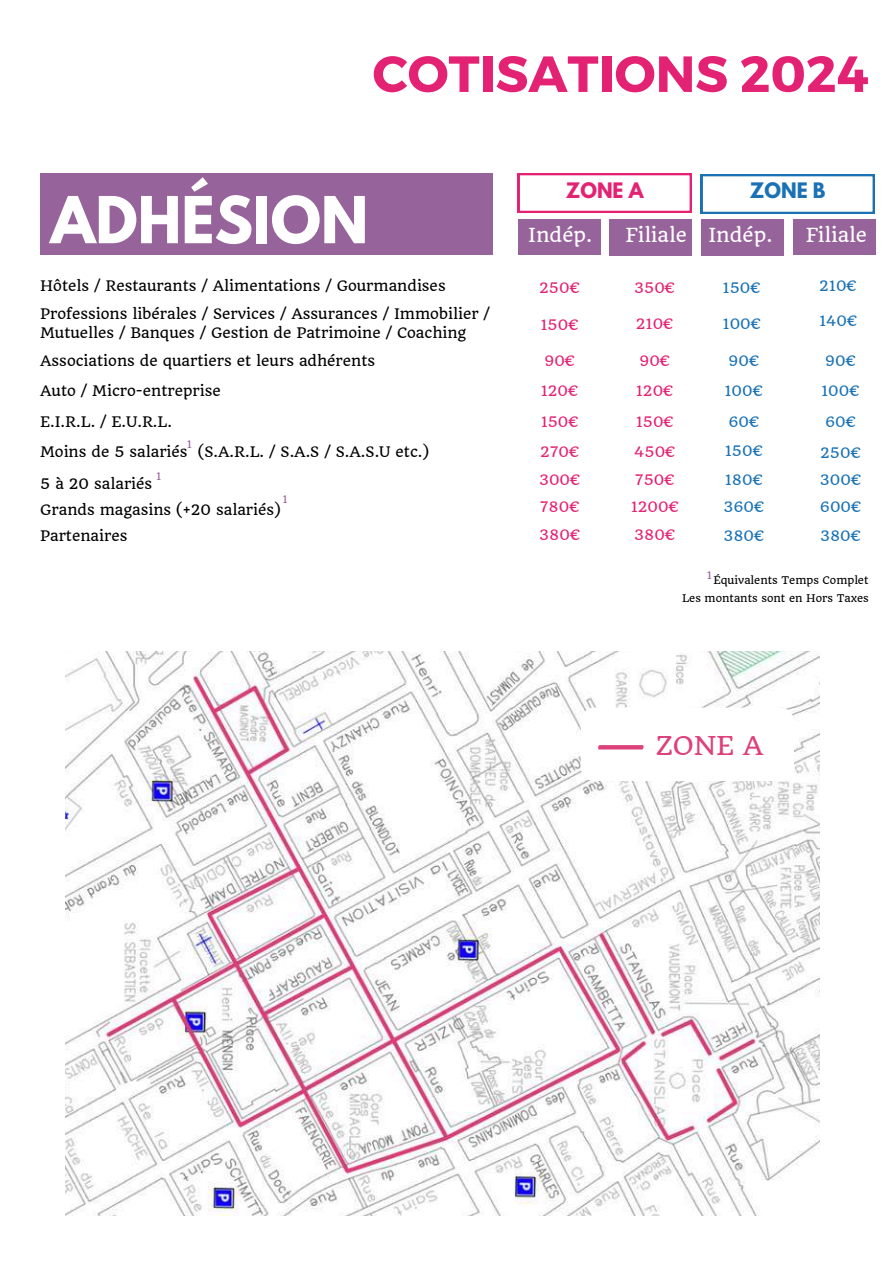
<style>
.page{position:relative;width:894px;height:1264px;background:#fff}
.page>*{position:absolute;margin:0;border:0;box-sizing:border-box;transform-origin:0 0}
.t1{font:57.75px "Quando";color:#dc417b}
.t2{font:700 57.3px "League Spartan";color:#fff}
.t3{font:700 50.7px "Montserrat";color:#e42274}
.t4{font:25.35px "Quando";color:#dc417b}
.t5{font:18.9px "Quando";color:#fff}
.t6{font:700 18.9px "League Spartan";color:#e42274}
.t7{font:700 18.9px "League Spartan";color:#1a72b5}
.t8{font:14.1px/18.9px "Quando";color:#000}
.t9{font:14.1px/27.6px "Quando";color:#e42274}
.t10{font:14.1px/27.9px "Quando";color:#1a72b5;text-align:justify}
.t11{font:10.35px/17.7px "Quando";color:#000;text-align:right}
.t12{font:10.35px "Quando";color:#97639b}
</style>
<div class="page">
<svg style="left:517px;top:173px;width:174px;height:39px"></svg>
<svg style="left:700px;top:174px;width:174px;height:39px"></svg>
<div style="left:609px;top:219px;width:82px;height:36px;background:#97639b"></div>
<div style="left:518px;top:219px;width:82px;height:36px;background:#97639b"></div>
<div style="left:793px;top:219px;width:81px;height:36px;background:#97639b"></div>
<div style="left:701px;top:219px;width:82px;height:36px;background:#97639b"></div>
<div style="left:40px;top:173px;width:452px;height:82px;background:#97639b"></div>
<img style="left:66px;top:651px;width:753px;height:563px">
<div style="left:580px;top:707px;width:213px;height:74px;background:#fff;border-radius:14px"></div>
<h3 class="t3" style="left:372px;top:41px;width:497px">COTISATIONS 2024</h3>
<h2 class="t2" style="left:50px;top:192px;width:319px">ADHÉSION</h2>
<h3 class="t6" style="left:565px;top:181px;width:79px">ZONE A</h3>
<h3 class="t7" style="left:749px;top:181px;width:77px">ZONE B</h3>
<h3 class="t5" style="left:528px;top:223px;width:66px">Indép.</h3>
<h3 class="t5" style="left:625px;top:223px;width:148px">Filiale Indép.</h3>
<h3 class="t5" style="left:805px;top:223px;width:63px">Filiale</h3>
<p class="t8" style="left:40px;top:276px;width:407px">Hôtels / Restaurants / Alimentations / Gourmandises</p>
<p class="t9" style="left:539px;top:274px;width:42px">250€</p>
<p class="t10" style="left:722px;top:274px;width:39px">150€</p>
<p class="t8" style="left:40px;top:305px;width:451px">Professions libérales / Services / Assurances / Immobilier /<br>Mutuelles / Banques / Gestion de Patrimoine / Coaching</p>
<p class="t8" style="left:40px;top:351px;width:336px">Associations de quartiers et leurs adhérents</p>
<p class="t9" style="left:634px;top:274px;width:42px">350€</p>
<p class="t9" style="left:635px;top:310px;width:39px">210€</p>
<p class="t9" style="left:639px;top:347px;width:32px">90€</p>
<p class="t9" style="left:540px;top:311px;width:39px">150€</p>
<p class="t10" style="left:722px;top:309px;width:39px">100€</p>
<p class="t9" style="left:544px;top:347px;width:32px">90€</p>
<p class="t10" style="left:728px;top:346px;width:32px">90€</p>
<p class="t10" style="left:819px;top:272px;width:39px">210€</p>
<p class="t10" style="left:819px;top:306px;width:39px">140€</p>
<p class="t10" style="left:824px;top:346px;width:32px">90€</p>
<p class="t8" style="left:40px;top:382px;width:182px">Auto / Micro-entreprise</p>
<p class="t9" style="left:540px;top:377px;width:39px">120€</p>
<p class="t9" style="left:635px;top:377px;width:39px">120€</p>
<p class="t10" style="left:724px;top:377px;width:39px">100€</p>
<p class="t10" style="left:821px;top:377px;width:39px">100€</p>
<p class="t8" style="left:40px;top:413px;width:133px">E.I.R.L. / E.U.R.L.</p>
<p class="t9" style="left:540px;top:408px;width:39px">150€</p>
<p class="t10" style="left:728px;top:408px;width:32px">60€</p>
<p class="t8" style="left:40px;top:442px;width:390px">Moins de 5 salariés (S.A.R.L. / S.A.S / S.A.S.U etc.)</p>
<p class="t8" style="left:40px;top:470px;width:242px;line-height:26.5px">5 à 20 salariés<br>Grands magasins (+20 salariés)</p>
<p class="t9" style="left:634px;top:407px;width:42px;line-height:29.8px">150€<br>450€</p>
<p class="t9" style="left:630px;top:466px;width:49px">750€<br>1200€</p>
<p class="t12" style="left:187px;top:438px;width:7px">1</p>
<p class="t9" style="left:539px;top:438px;width:42px;text-align:justify">270€ 300€ 780€</p>
<p class="t10" style="left:723px;top:437px;width:42px">150€ 180€ 360€</p>
<p class="t12" style="left:156px;top:469px;width:7px">1</p>
<p class="t12" style="left:282px;top:493px;width:7px">1</p>
<p class="t10" style="left:820px;top:406px;width:42px;line-height:30.8px;text-align:center">60€<br>250€</p>
<p class="t10" style="left:819px;top:466px;width:43px;line-height:27.5px">300€<br>600€</p>
<p class="t8" style="left:40px;top:526px;width:89px">Partenaires</p>
<p class="t9" style="left:539px;top:520px;width:42px">380€</p>
<p class="t9" style="left:634px;top:521px;width:42px">380€</p>
<p class="t10" style="left:723px;top:521px;width:42px">380€</p>
<p class="t10" style="left:819px;top:522px;width:42px">380€</p>
<p class="t12" style="left:706px;top:569px;width:7px">1</p>
<p class="t11" style="left:681px;top:571px;width:188px">Équivalents Temps Complet<br>Les montants sont en Hors Taxes</p>
<h1 class="t1" style="left:601px;top:683px;width:40px">_</h1>
<h3 class="t4" style="left:655px;top:730px;width:109px">ZONE A</h3>
</div>
